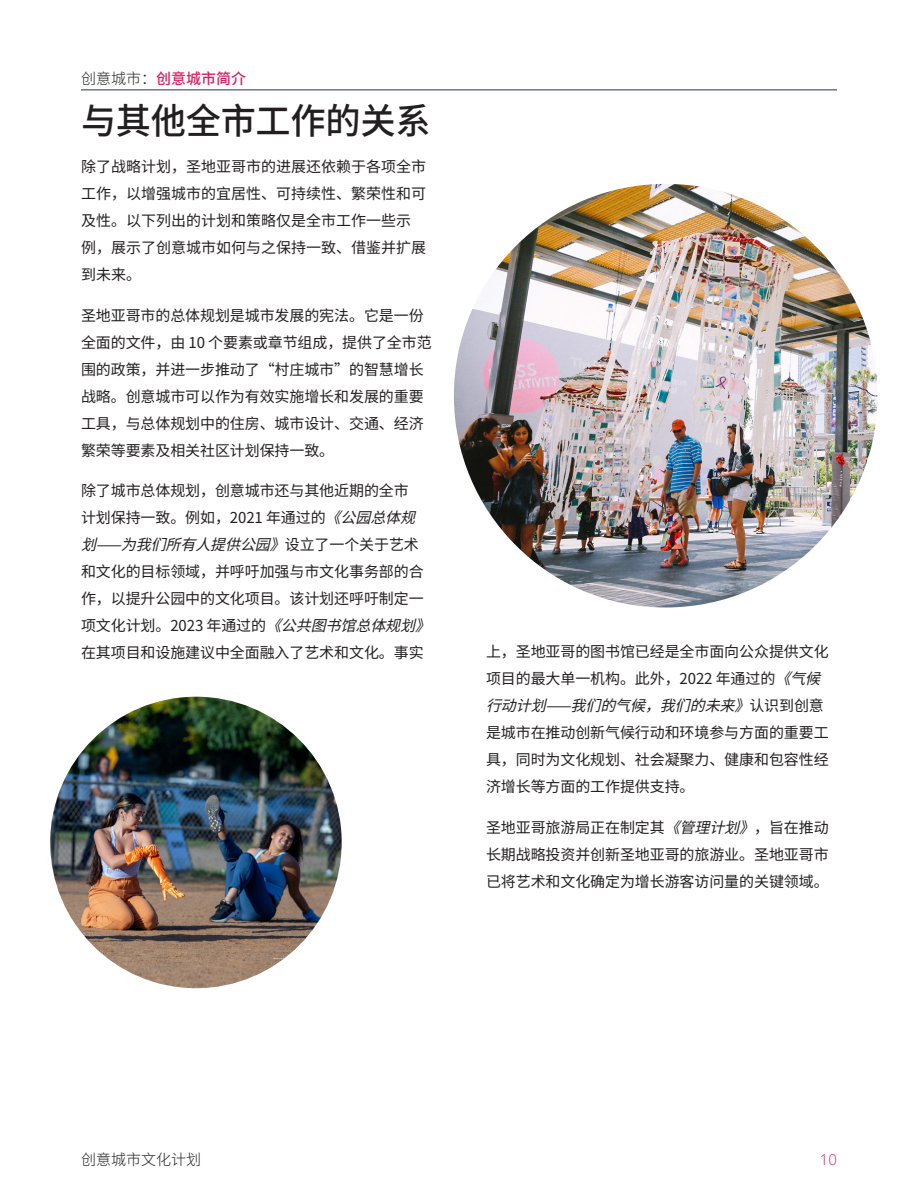
<style>
.page{position:relative;width:918px;height:1188px;background:#fff}
.page>*{position:absolute;margin:0;border:0;box-sizing:border-box;transform-origin:0 0}
.SubHead_1{font:500 36px "Noto Sans CJ Ksc";letter-spacing:-.01em;color:#231f20}
.t1{font:15px/27px "Noto Sans CJ Ksc";letter-spacing:-.005em;color:#231f20}
.t2{font:500 15px "Noto Sans CJ Ksc";color:#d91f5c}
.t3{font:300 15px "Noto Sans CJ Ksc";color:#231f20}
.t4{font:300 15px "Open Sans";color:#d91f5c}
.s1{font-weight:300;color:#231f20}
.s2{font-style:italic}
</style>
<div class="page">
<img style="left:50px;top:697px;width:292px;height:291px;border-radius:146px">
<img style="left:454px;top:184px;width:424px;height:424px;border-radius:212px">
<hr style="left:81px;top:89px;width:756px;height:1px;background:#233168">
<p class="t2" style="left:81px;top:70px;width:166px"><span class="s1">创意城市：</span>创意城市简介</p>
<p class="SubHead_1" style="left:81px;top:101px;width:351px">与其他全市工作的关系</p>
<p class="t1" style="left:81px;top:154px;width:346px">除了战略计划，圣地亚哥市的进展还依赖于各项全市工作，以增强城市的宜居性、可持续性、繁荣性和可及性。以下列出的计划和策略仅是全市工作一些示例，展示了创意城市如何与之保持一致、借鉴并扩展到未来。</p>
<p class="t1" style="left:81px;top:302px;width:352px">圣地亚哥市的总体规划是城市发展的宪法。它是一份全面的文件，由 10 个要素或章节组成，提供了全市范围的政策，并进一步推动了“村庄城市”的智慧增长战略。创意城市可以作为有效实施增长和发展的重要工具，与总体规划中的住房、城市设计、交通、经济繁荣等要素及相关社区计划保持一致。</p>
<p class="t1" style="left:81px;top:478px;width:360px">除了城市总体规划，创意城市还与其他近期的全市<br>计划保持一致。例如，2021 年通过的<span class="s2">《公园总体规划——为我们所有人提供公园》</span>设立了一个关于艺术<br>和文化的目标领域，并呼吁加强与市文化事务部的合作，以提升公园中的文化项目。该计划还呼吁制定一项文化计划。2023 年通过的<span class="s2">《公共图书馆总体规划》</span>在其项目和设施建议中全面融入了艺术和文化。事实</p>
<p class="t1" style="left:486px;top:639px;width:346px">上，圣地亚哥的图书馆已经是全市面向公众提供文化项目的最大单一机构。此外，2022 年通过的<span class="s2">《气候行动计划——我们的气候，我们的未来》</span>认识到创意是城市在推动创新气候行动和环境参与方面的重要工具，同时为文化规划、社会凝聚力、健康和包容性经济增长等方面的工作提供支持。</p>
<p class="t1" style="left:486px;top:814px;width:344px;text-align:justify">圣地亚哥旅游局正在制定其<span class="s2">《管理计划》</span>，旨在推动长期战略投资并创新圣地亚哥的旅游业。圣地亚哥市已将艺术和文化确定为增长游客访问量的关键领域。</p>
<p class="t3" style="left:81px;top:1151px;width:121px">创意城市文化计划</p>
<p class="t4" style="left:820px;top:1149px;width:19px">10</p>
</div>
